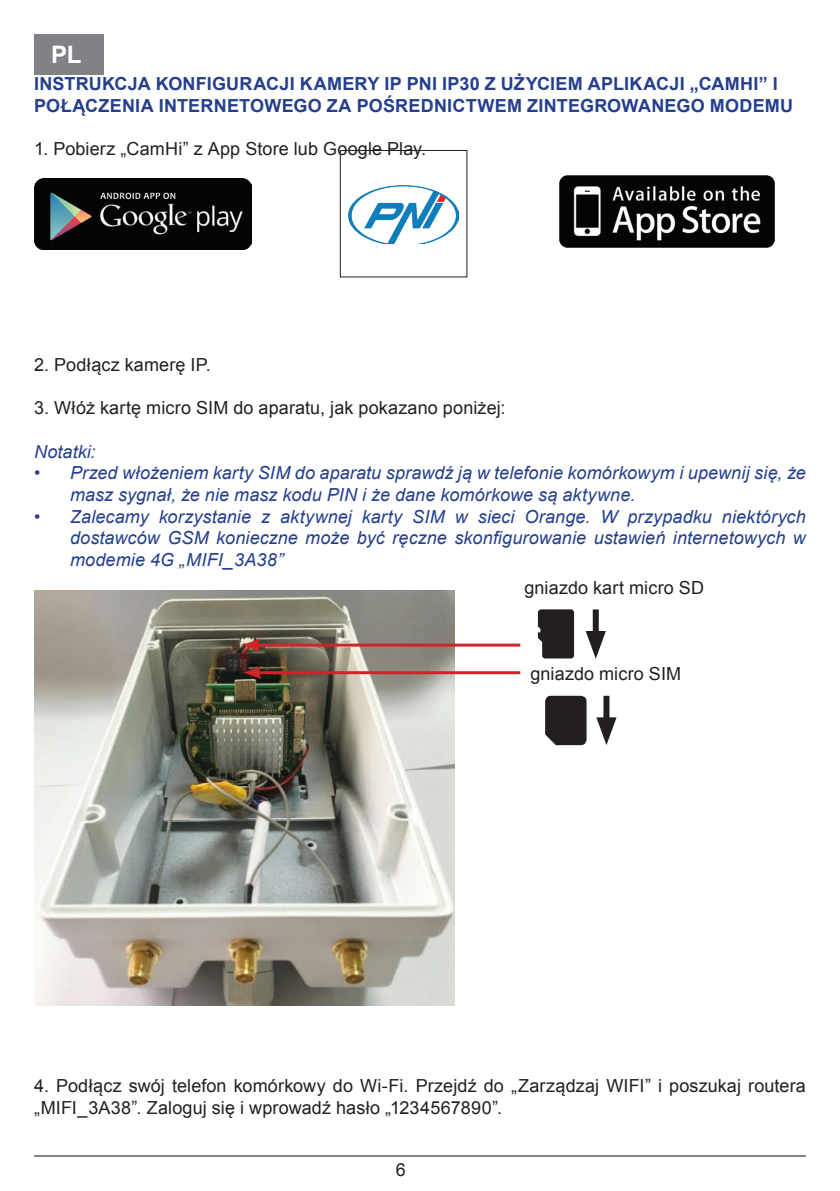
<style>
.page{position:relative;width:840px;height:1191px;background:#fff}
.page>*{position:absolute;margin:0;border:0;box-sizing:border-box;transform-origin:0 0}
.t1{font:700 24px "Arial";color:#fff}
.Note{font:italic 18px/21.6px "Arial";letter-spacing:.005em;color:#253f8e}
.t2{font:18px/21.6px "Arial";letter-spacing:.01em;color:#231f20}
.Bold{font:700 18px/21.6px "Arial";letter-spacing:.015em;color:#253f8e}
</style>
<div class="page">
<hr style="left:34px;top:1155px;width:771px;height:2px;background:#808285">
<img style="left:34px;top:591px;width:420px;height:414px">
<hr style="left:254px;top:643px;width:266px;height:3px;background:#d1232a">
<svg style="left:242px;top:638px;width:18px;height:13px"></svg>
<hr style="left:256px;top:671px;width:264px;height:3px;background:#d1232a">
<svg style="left:244px;top:666px;width:17px;height:13px"></svg>
<div style="left:545px;top:696px;width:41px;height:49px;background:#231f20"></div>
<div style="left:603px;top:696px;width:6px;height:32px;background:#231f20"></div>
<svg style="left:596px;top:717px;width:20px;height:28px"></svg>
<div style="left:592px;top:609px;width:6px;height:33px;background:#231f20"></div>
<svg style="left:585px;top:631px;width:20px;height:28px"></svg>
<svg style="left:537px;top:609px;width:36px;height:49px;background:#353232"></svg>
<img style="left:559px;top:175px;width:216px;height:73px">
<img style="left:34px;top:178px;width:217px;height:71px">
<img style="left:348px;top:186px;width:110px;height:57px">
<div style="left:340px;top:150px;width:127px;height:127px;border:1px solid #231f20"></div>
<div style="left:34px;top:34px;width:70px;height:40px;background:#808285"></div>
<p class="t1" style="left:51px;top:38px;width:32px">PL</p>
<p class="Bold" style="left:34px;top:74px;width:760px">INSTRUKCJA KONFIGURACJI KAMERY IP PNI IP30 Z UŻYCIEM APLIKACJI „CAMHI” I<br>POŁĄCZENIA INTERNETOWEGO ZA POŚREDNICTWEM ZINTEGROWANEGO MODEMU</p>
<p class="t2" style="left:34px;top:138px;width:393px">1. Pobierz „CamHi” z App Store lub Google Play.</p>
<p class="t2" style="left:34px;top:354px;width:178px">2. Podłącz kamerę IP.</p>
<p class="t2" style="left:34px;top:397px;width:473px">3. Włóż kartę micro SIM do aparatu, jak pokazano poniżej:</p>
<p class="Note" style="left:34px;top:441px;width:63px">Notatki:</p>
<p class="Note" style="left:70px;top:462px;width:737px;text-indent:-36px">• Przed włożeniem karty SIM do aparatu sprawdź ją w telefonie komórkowym i upewnij się, że masz sygnał, że nie masz kodu PIN i że dane komórkowe są aktywne.</p>
<p class="Note" style="left:70px;top:505px;width:737px;text-align:justify;text-indent:-36px">• Zalecamy korzystanie z aktywnej karty SIM w sieci Orange. W przypadku niektórych dostawców GSM konieczne może być ręczne skonfigurowanie ustawień internetowych w modemie 4G „MIFI_3A38”</p>
<p class="t2" style="left:524px;top:577px;width:181px">gniazdo kart micro SD</p>
<p class="t2" style="left:530px;top:662px;width:152px">gniazdo micro SIM</p>
<p class="t2" style="left:34px;top:1075px;width:773px">4. Podłącz swój telefon komórkowy do Wi-Fi. Przejdź do „Zarządzaj WIFI” i poszukaj routera „MIFI_3A38”. Zaloguj się i wprowadź hasło „1234567890”.</p>
<p class="t2" style="left:396px;top:1159px;width:12px">6</p>
</div>
